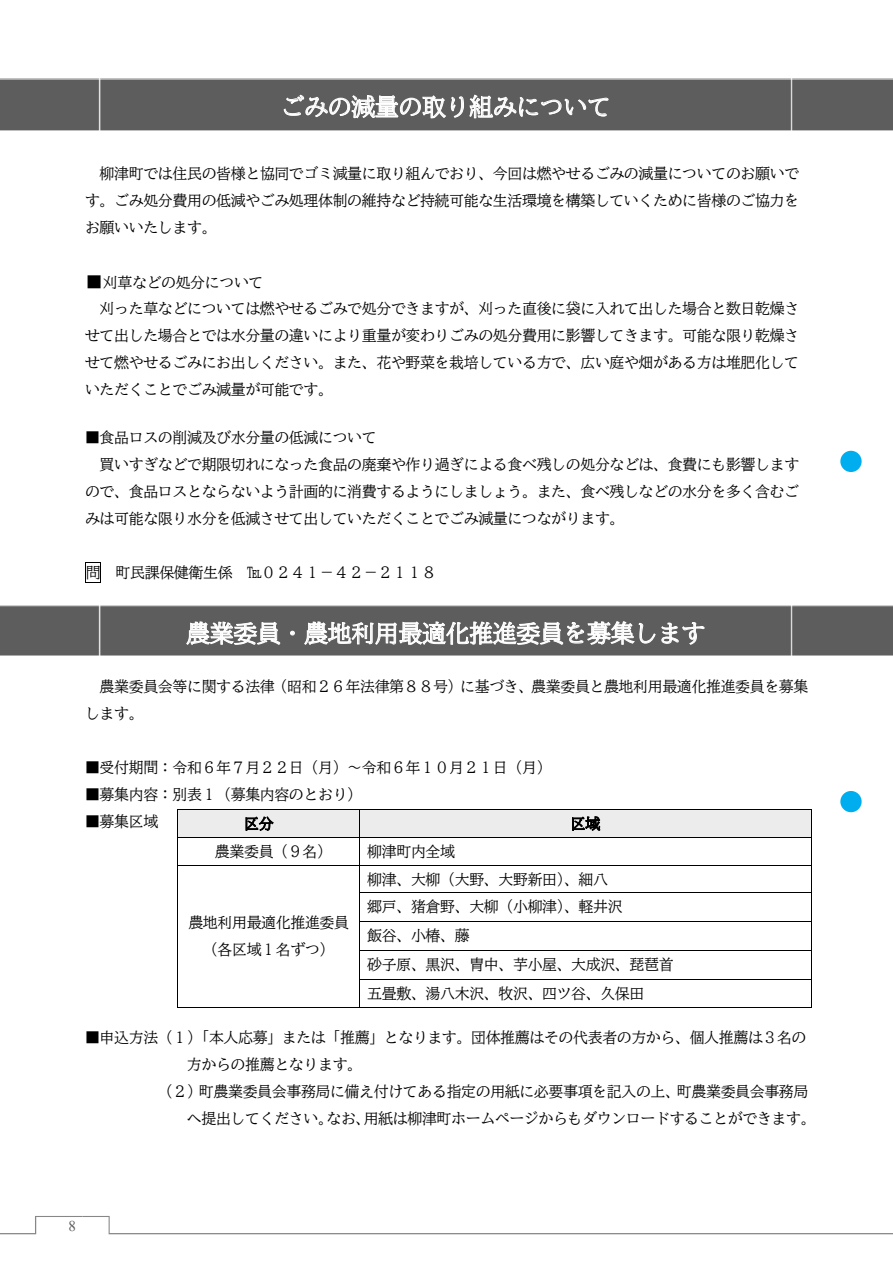
<style>
.page{position:relative;width:893px;height:1263px;background:#fff}
.page>*{position:absolute;margin:0;border:0;box-sizing:border-box;transform-origin:0 0}
.t1{font:24px "BIZ UD Mincho Medium";letter-spacing:-.015em;color:#fff}
.t2{font:15px/28.7px "BIZ UD Mincho Medium";letter-spacing:-.025em;color:#000}
.t3{font:15px "Times New Roman";color:#5e5e5e}
.s1{font-family:"MS P Gothic";font-size:18px}
</style>
<div class="page">
<svg style="left:0;top:1216px;width:893px;height:18px"></svg>
<svg style="left:85px;top:562px;width:16px;height:21px"></svg>
<div style="left:178px;top:810px;width:181px;height:27px;background:#ececec"></div>
<div style="left:360px;top:810px;width:451px;height:27px;background:#ececec"></div>
<hr style="left:178px;top:809px;width:181px;height:1px;background:#000">
<hr style="left:360px;top:809px;width:451px;height:1px;background:#000">
<hr style="left:178px;top:837px;width:181px;height:1px;background:#000">
<hr style="left:360px;top:837px;width:451px;height:1px;background:#000">
<hr style="left:178px;top:865px;width:181px;height:1px;background:#000">
<hr style="left:360px;top:865px;width:451px;height:1px;background:#000">
<hr style="left:360px;top:892px;width:451px;height:1px;background:#000">
<hr style="left:360px;top:921px;width:451px;height:1px;background:#000">
<hr style="left:360px;top:950px;width:451px;height:1px;background:#000">
<hr style="left:360px;top:979px;width:451px;height:1px;background:#000">
<svg style="left:177px;top:809px;width:1px;height:199px"></svg>
<hr style="left:178px;top:1007px;width:181px;height:1px;background:#000">
<svg style="left:359px;top:809px;width:1px;height:199px"></svg>
<hr style="left:360px;top:1007px;width:451px;height:1px;background:#000">
<svg style="left:811px;top:809px;width:1px;height:199px"></svg>
<div style="left:0;top:78px;width:893px;height:53px;background:#5d5d5d"></div>
<div style="left:0;top:605px;width:893px;height:51px;background:#5d5d5d"></div>
<div style="left:840px;top:451px;width:22px;height:21px;background:#00aeef;border-radius:50%"></div>
<div style="left:840px;top:791px;width:22px;height:21px;background:#00aeef;border-radius:50%"></div>
<h1 class="t1" style="left:281px;top:95px;width:332px">ごみの減量の取り組みについて</h1>
<p class="t2" style="left:85px;top:160px;width:716px;line-height:27.2px;text-align:justify;text-indent:15px">柳津町では住民の皆様と協同でゴミ減量に取り組んでおり、今回は燃やせるごみの減量についてのお願いです。ごみ処分費用の低減やごみ処理体制の維持など持続可能な生活環境を構築していくために皆様のご協力をお願いいたします。</p>
<p class="t2" style="left:85px;top:268px;width:180px"><span class="s1">■</span>刈草などの処分について</p>
<p class="t2" style="left:100px;top:294px;width:701px">刈った草などについては燃やせるごみで処分できますが、刈った直後に袋に入れて出した場合と数日乾燥さ</p>
<p class="t2" style="left:85px;top:321px;width:716px">せて出した場合とでは水分量の違いにより重量が変わりごみの処分費用に影響してきます。可能な限り乾燥さ</p>
<p class="t2" style="left:85px;top:348px;width:716px">せて燃やせるごみにお出しください。また、花や野菜を栽培している方で、広い庭や畑がある方は堆肥化して</p>
<p class="t2" style="left:85px;top:375px;width:250px">いただくことでごみ減量が可能です。</p>
<p class="t2" style="left:85px;top:423px;width:293px">■食品ロスの削減及び水分量の低減について</p>
<p class="t2" style="left:100px;top:450px;width:701px">買いすぎなどで期限切れになった食品の廃棄や作り過ぎによる食べ残しの処分などは、食費にも影響します</p>
<p class="t2" style="left:85px;top:477px;width:716px">ので、食品ロスとならないよう計画的に消費するようにしましょう。また、食べ残しなどの水分を多く含むご</p>
<p class="t2" style="left:85px;top:504px;width:541px">みは可能な限り水分を低減させて出していただくことでごみ減量につながります。</p>
<p class="t2" style="left:86px;top:558px;width:352px">問 町民課保健衛生係 ℡０２４１－４２－２１１８</p>
<h1 class="t1" style="left:186px;top:621px;width:521px">農業委員・農地利用最適化推進委員を募集します</h1>
<p class="t2" style="left:85px;top:673px;width:725px;line-height:27px;text-indent:15px">農業委員会等に関する法律（昭和２６年法律第８８号）に基づき、農業委員と農地利用最適化推進委員を募集します。</p>
<p class="t2" style="left:85px;top:753px;width:468px">■受付期間：令和６年７月２２日（月）～令和６年１０月２１日（月）</p>
<p class="t2" style="left:85px;top:780px;width:279px">■募集内容：別表１（募集内容のとおり）</p>
<p class="t2" style="left:85px;top:807px;width:75px">■募集区域</p>
<p class="t2" style="left:244px;top:809px;width:31px">区分</p>
<p class="t2" style="left:571px;top:809px;width:31px">区域</p>
<p class="t2" style="left:215px;top:837px;width:119px">農業委員（９名）</p>
<p class="t2" style="left:367px;top:837px;width:89px">柳津町内全域</p>
<p class="t2" style="left:188px;top:909px;width:162px;line-height:27px;text-align:center">農地利用最適化推進委員（各区域１名ずつ）</p>
<p class="t2" style="left:367px;top:865px;width:308px">柳津、大柳（大野、大野新田）、細八<br>郷戸、猪倉野、大柳（小柳津）、軽井沢<br>飯谷、小椿、藤<br>砂子原、黒沢、胄中、芋小屋、大成沢、琵琶首五畳敷、湯八木沢、牧沢、四ツ谷、久保田</p>
<p class="t2" style="left:85px;top:1023px;width:723px">■申込方法（１）「本人応募」または「推薦」となります。団体推薦はその代表者の方から、個人推薦は３名の</p>
<p class="t2" style="left:187px;top:1050px;width:177px">方からの推薦となります。</p>
<p class="t2" style="left:158px;top:1077px;width:652px">（２）町農業委員会事務局に備え付けてある指定の用紙に必要事項を記入の上、町農業委員会事務局</p>
<p class="t2" style="left:187px;top:1104px;width:630px">へ提出してください。なお、用紙は柳津町ホームページからもダウンロードすることができます。</p>
<p class="t3" style="left:68px;top:1215px;width:9px">8</p>
</div>
